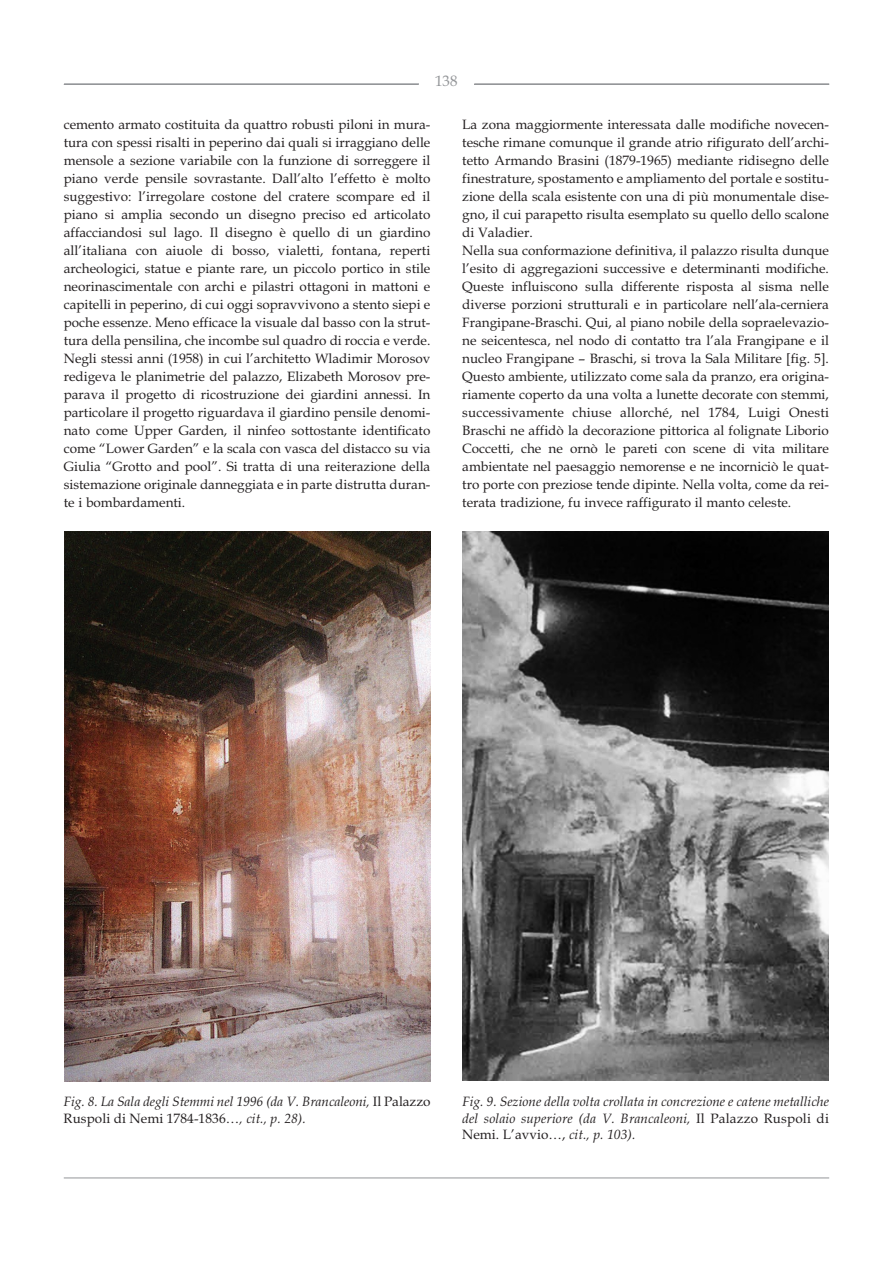
<style>
.page{position:relative;width:893px;height:1263px;background:#fff}
.page>*{position:absolute;margin:0;border:0;box-sizing:border-box;transform-origin:0 0}
.t1{font:15px "Book Antiqua";color:#939598}
.t2{font:13.5px/18px "Book Antiqua";color:#231f20;text-align:justify}
.t3{font:italic 13.5px/16.4px "Book Antiqua";letter-spacing:.005em;color:#231f20}
.s1{font-style:normal}
</style>
<div class="page">
<hr style="left:64px;top:84px;width:355px;height:1px;background:#939598">
<hr style="left:474px;top:84px;width:355px;height:1px;background:#939598">
<hr style="left:64px;top:1177px;width:765px;height:1px;background:#939598">
<hr style="left:64px;top:83px;width:355px;height:1px;background:#939598">
<hr style="left:474px;top:83px;width:355px;height:1px;background:#939598">
<img style="left:65px;top:531px;width:365px;height:550px">
<img style="left:462px;top:531px;width:367px;height:549px">
<p class="t1" style="left:435px;top:75px;width:24px">138</p>
<p class="t2" style="left:64px;top:117px;width:368px">cemento armato costituita da quattro robusti piloni in mura&shy;tura con spessi risalti in peperino dai quali si irraggiano delle mensole a sezione variabile con la funzione di sorreggere il piano verde pensile sovrastante. Dall’alto l’effetto è molto suggestivo: l’irregolare costone del cratere scompare ed il piano si amplia secondo un disegno preciso ed articolato affacciandosi sul lago. Il disegno è quello di un giardino all’italiana con aiuole di bosso, vialetti, fontana, reperti archeologici, statue e piante rare, un piccolo portico in stile neorinascimentale con archi e pilastri ottagoni in mattoni e capitelli in peperino, di cui oggi sopravvivono a stento siepi e poche essenze. Meno efficace la visuale dal basso con la strut&shy;tura della pensilina, che incombe sul quadro di roccia e verde.<br>Negli stessi anni (1958) in cui l’architetto Wladimir Morosov redigeva le planimetrie del palazzo, Elizabeth Morosov pre&shy;parava il progetto di ricostruzione dei giardini annessi. In particolare il progetto riguardava il giardino pensile denomi&shy;nato come Upper Garden, il ninfeo sottostante identificato come “Lower Garden” e la scala con vasca del distacco su via Giulia “Grotto and pool”. Si tratta di una reiterazione della sistemazione originale danneggiata e in parte distrutta duran&shy;te i bombardamenti.</p>
<p class="t2" style="left:462px;top:117px;width:368px">La zona maggiormente interessata dalle modifiche novecen&shy;tesche rimane comunque il grande atrio rifigurato dell’archi&shy;tetto Armando Brasini (1879-1965) mediante ridisegno delle finestrature, spostamento e ampliamento del portale e sostitu&shy;zione della scala esistente con una di più monumentale dise&shy;gno, il cui parapetto risulta esemplato su quello dello scalone di Valadier.</p>
<p class="t2" style="left:462px;top:243px;width:368px">Nella sua conformazione definitiva, il palazzo risulta dunque l’esito di aggregazioni successive e determinanti modifiche.<br>Queste influiscono sulla differente risposta al sisma nelle diverse porzioni strutturali e in particolare nell’ala-cerniera Frangipane-Braschi. Qui, al piano nobile della sopraelevazio&shy;ne seicentesca, nel nodo di contatto tra l’ala Frangipane e il nucleo Frangipane – Braschi, si trova la Sala Militare [fig. 5].<br>Questo ambiente, utilizzato come sala da pranzo, era origina&shy;riamente coperto da una volta a lunette decorate con stemmi, successivamente chiuse allorché, nel 1784, Luigi Onesti Braschi ne affidò la decorazione pittorica al folignate Liborio Coccetti, che ne ornò le pareti con scene di vita militare ambientate nel paesaggio nemorense e ne incorniciò le quat&shy;tro porte con preziose tende dipinte. Nella volta, come da rei&shy;terata tradizione, fu invece raffigurato il manto celeste.</p>
<p class="t3" style="left:64px;top:1095px;width:368px">Fig. 8. La Sala degli Stemmi nel 1996 (da V. Brancaleoni, <span class="s1">Il Palazzo<br>Ruspoli di Nemi 1784-1836…</span>, cit., p. 28).</p>
<p class="t3" style="left:462px;top:1095px;width:368px;text-align:justify">Fig. 9. Sezione della volta crollata in concrezione e catene metalliche del solaio superiore (da V. Brancaleoni, <span class="s1">Il Palazzo Ruspoli di Nemi. L’avvio…,</span> cit., p. 103).</p>
</div>
